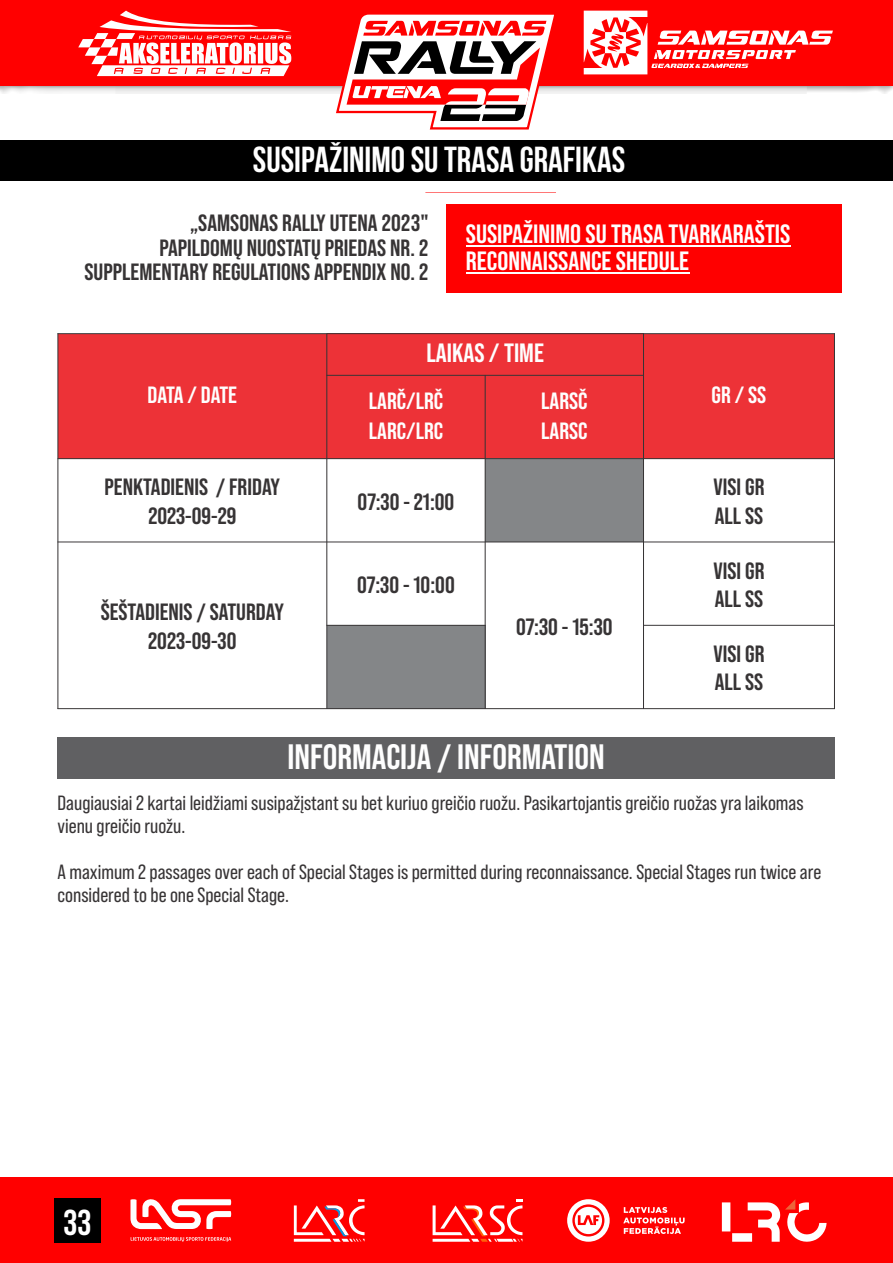
<style>
.page{position:relative;width:893px;height:1263px;background:#fff}
.page>*{position:absolute;margin:0;border:0;box-sizing:border-box;transform-origin:0 0}
.HEADERIS{font:700 36px "Bebas Neue";color:#fff}
.t1{font:700 35.25px "Bebras";color:#fefefe;scale:1.04 1}
.t2{font:26.4px/27.5px "Bebas Neue";color:#fefefe;scale:1.04 1}
.t3{font:700 23.55px/28.2px "Bebras";color:#373435;scale:1.04 1}
.t4{font:23.55px/24.5px "Bebas Neue";color:#373435;text-align:right;scale:1.04 1}
.t5{font:23.55px/30.6px "Bebas Neue";color:#fefefe;scale:1.04 1}
.t6{font:23.55px "Bebas Neue";letter-spacing:-.025em;color:#fefefe;scale:1.04 1}
.t7{font:20.55px/23px "Bebas Neue Pro";color:#373435;scale:1.04 1}
</style>
<div class="page">
<div style="left:0;top:1178px;width:893px;height:85px;background:#f00"></div>
<div style="left:54px;top:1199px;width:47px;height:44px;background:#000"></div>
<svg style="left:130px;top:1199px;width:102px;height:30px"></svg>
<svg style="left:131px;top:1237px;width:100px;height:5px"></svg>
<svg style="left:294px;top:1199px;width:71px;height:43px"></svg>
<svg style="left:433px;top:1199px;width:89px;height:43px"></svg>
<svg style="left:567px;top:1199px;width:118px;height:43px"></svg>
<svg style="left:722px;top:1199px;width:105px;height:43px"></svg>
<hr style="left:0;top:192px;width:1px;height:83px;background:#f00">
<div style="left:0;top:140px;width:893px;height:41px;background:#000"></div>
<svg style="left:425px;top:192px;width:131px;height:1px"></svg>
<div style="left:446px;top:204px;width:396px;height:89px;background:#f00"></div>
<hr style="left:466px;top:245px;width:324px;height:1px;background:#fefefe">
<hr style="left:466px;top:273px;width:223px;height:1px;background:#fefefe">
<div style="left:58px;top:334px;width:269px;height:125px;background:#ed3237"></div>
<div style="left:327px;top:334px;width:316px;height:41px;background:#ed3237"></div>
<div style="left:643px;top:334px;width:191px;height:125px;background:#ed3237"></div>
<div style="left:327px;top:375px;width:158px;height:84px;background:#ed3237"></div>
<div style="left:485px;top:375px;width:158px;height:84px;background:#ed3237"></div>
<div style="left:485px;top:459px;width:158px;height:83px;background:#848688"></div>
<div style="left:327px;top:625px;width:158px;height:84px;background:#848688"></div>
<hr style="left:58px;top:333px;width:1px;height:376px;background:#373435">
<hr style="left:326px;top:333px;width:1px;height:376px;background:#373435">
<hr style="left:485px;top:375px;width:1px;height:334px;background:#373435">
<hr style="left:643px;top:333px;width:1px;height:376px;background:#373435">
<hr style="left:834px;top:333px;width:1px;height:376px;background:#373435">
<hr style="left:58px;top:708px;width:777px;height:1px;background:#373435">
<hr style="left:326px;top:625px;width:159px;height:1px;background:#373435">
<hr style="left:643px;top:625px;width:192px;height:1px;background:#373435">
<hr style="left:58px;top:542px;width:777px;height:1px;background:#373435">
<hr style="left:58px;top:458px;width:777px;height:1px;background:#373435">
<hr style="left:326px;top:375px;width:318px;height:1px;background:#373435">
<hr style="left:58px;top:333px;width:777px;height:1px;background:#373435">
<div style="left:58px;top:737px;width:777px;height:42px;background:#606062"></div>
<div style="left:0;top:0;width:893px;height:93px;background:#000;opacity:.75"></div>
<div style="left:0;top:0;width:893px;height:85px;background:#f00"></div>
<svg style="left:78px;top:11px;width:213px;height:65px"></svg>
<svg style="left:584px;top:11px;width:249px;height:63px"></svg>
<svg style="left:334px;top:14px;width:224px;height:116px"></svg>
<h1 class="HEADERIS" style="left:253px;top:139px;width:374px">SUSIPAŽINIMO SU TRASA GRAFIKAS</h1>
<p class="t4" style="left:85px;top:211px;width:332px">„SAMSONAS RALLY UTENA 2023"<br>PAPILDOMŲ NUOSTATŲ PRIEDAS NR. 2<br>SUPPLEMENTARY REGULATIONS APPENDIX NO. 2</p>
<p class="t2" style="left:466px;top:220px;width:314px">SUSIPAŽINIMO SU TRASA TVARKARAŠTIS<br>RECONNAISSANCE SHEDULE</p>
<p class="t6" style="left:148px;top:382px;width:88px">DATA / DATE</p>
<p class="t3" style="left:105px;top:473px;width:170px;text-align:center">PENKTADIENIS / FRIDAY<br>2023-09-29</p>
<p class="t3" style="left:101px;top:598px;width:178px;text-align:center">ŠEŠTADIENIS / SATURDAY<br>2023-09-30</p>
<p class="t2" style="left:426px;top:339px;width:115px">LAIKAS / TIME</p>
<p class="t5" style="left:369px;top:385px;width:73px">LARČ/LRČ<br>LARC/LRC</p>
<p class="t5" style="left:541px;top:385px;width:46px">LARSČ<br>LARSC</p>
<p class="t3" style="left:358px;top:487px;width:95px">07:30 - 21:00</p>
<p class="t3" style="left:357px;top:570px;width:95px">07:30 - 10:00</p>
<p class="t3" style="left:516px;top:612px;width:94px">07:30 - 15:30</p>
<p class="t1" style="left:288px;top:736px;width:307px">INFORMACIJA / INFORMATION</p>
<p class="t5" style="left:712px;top:379px;width:54px">GR / SS</p>
<p class="t3" style="left:713px;top:473px;width:51px">VISI GR<br>ALL SS</p>
<p class="t3" style="left:713px;top:556px;width:51px">VISI GR<br>ALL SS</p>
<p class="t3" style="left:713px;top:639px;width:51px">VISI GR<br>ALL SS</p>
<p class="t7" style="left:58px;top:792px;width:719px">Daugiausiai 2 kartai leidžiami susipažįstant su bet kuriuo greičio ruožu. Pasikartojantis greičio ruožas yra laikomas vienu greičio ruožu.</p>
<p class="t7" style="left:58px;top:861px;width:736px">A maximum 2 passages over each of Special Stages is permitted during reconnaissance. Special Stages run twice are considered to be one Special Stage.</p>
<h1 class="HEADERIS" style="left:64px;top:1202px;width:29px">33</h1>
</div>
